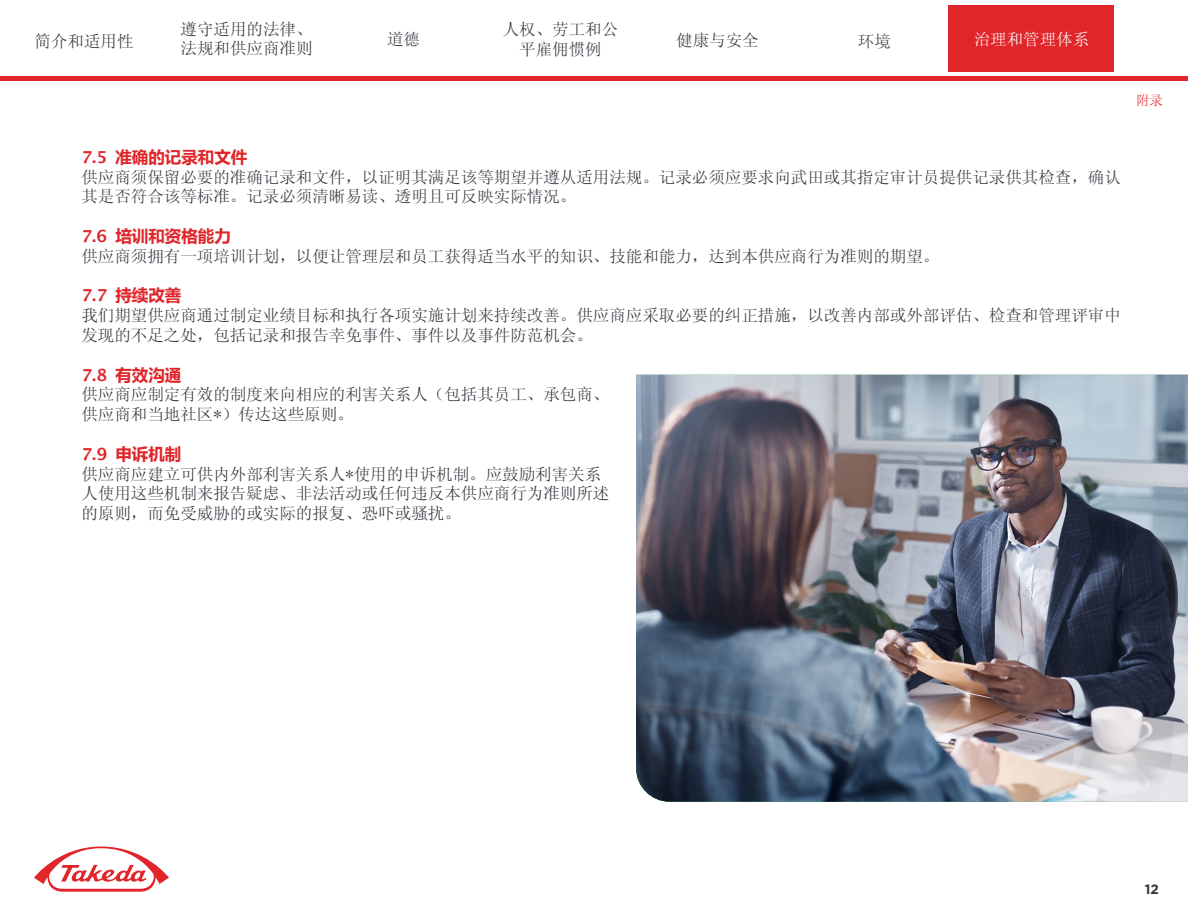
<style>
.page{position:relative;width:1188px;height:918px;background:#fff}
.page>*{position:absolute;margin:0;border:0;box-sizing:border-box;transform-origin:0 0}
.t1{font:16.5px/19.8px "Sim Sun";color:#34373f}
.t2{font:700 16.5px "Sim Sun";color:#e0262a}
.t3{font:16.5px "Sim Sun";color:#fff}
.t4{font:700 13.5px "Gotham";color:#34373f}
.t5{font:13.5px "Sim Sun";color:#e02629}
</style>
<div class="page">
<div style="left:948px;top:5px;width:166px;height:67px;background:#e0262a"></div>
<svg style="left:34px;top:846px;width:135px;height:46px"></svg>
<hr style="left:0;top:77px;width:1188px;height:4px;background:#e0262a">
<img style="left:636px;top:375px;width:552px;height:427px">
<p class="t1" style="left:35px;top:31px;width:100px">简介和适用性</p>
<p class="t1" style="left:181px;top:19px;width:133px">遵守适用的法律、法规和供应商准则</p>
<p class="t1" style="left:387px;top:29px;width:34px">道德</p>
<p class="t1" style="left:503px;top:19px;width:117px;text-align:center">人权、劳工和公平雇佣惯例</p>
<p class="t1" style="left:676px;top:30px;width:84px">健康与安全</p>
<p class="t1" style="left:858px;top:31px;width:34px">环境</p>
<p class="t3" style="left:974px;top:31px;width:117px">治理和管理体系</p>
<p class="t2" style="left:81px;top:147px;width:167px">7.5 准确的记录和文件</p>
<p class="t1" style="left:81px;top:167px;width:1041px">供应商须保留必要的准确记录和文件，以证明其满足该等期望并遵从适用法规。记录必须应要求向武田或其指定审计员提供记录供其检查，确认其是否符合该等标准。记录必须清晰易读、透明且可反映实际情况。</p>
<p class="t2" style="left:81px;top:226px;width:151px">7.6 培训和资格能力</p>
<p class="t1" style="left:81px;top:246px;width:860px">供应商须拥有一项培训计划，以便让管理层和员工获得适当水平的知识、技能和能力，达到本供应商行为准则的期望。</p>
<p class="t2" style="left:81px;top:286px;width:101px">7.7 持续改善</p>
<p class="t1" style="left:81px;top:305px;width:1041px">我们期望供应商通过制定业绩目标和执行各项实施计划来持续改善。供应商应采取必要的纠正措施，以改善内部或外部评估、检查和管理评审中发现的不足之处，包括记录和报告幸免事件、事件以及事件防范机会。</p>
<p class="t2" style="left:81px;top:365px;width:101px">7.8 有效沟通</p>
<p class="t1" style="left:81px;top:385px;width:530px">供应商应制定有效的制度来向相应的利害关系人（包括其员工、承包商、供应商和当地社区*）传达这些原则。</p>
<p class="t2" style="left:81px;top:444px;width:101px">7.9 申诉机制</p>
<p class="t1" style="left:81px;top:464px;width:530px">供应商应建立可供内外部利害关系人*使用的申诉机制。应鼓励利害关系人使用这些机制来报告疑虑、非法活动或任何违反本供应商行为准则所述的原则，而免受威胁的或实际的报复、恐吓或骚扰。</p>
<p class="t5" style="left:1136px;top:93px;width:28px">附录</p>
<p class="t4" style="left:1145px;top:880px;width:16px">12</p>
</div>
